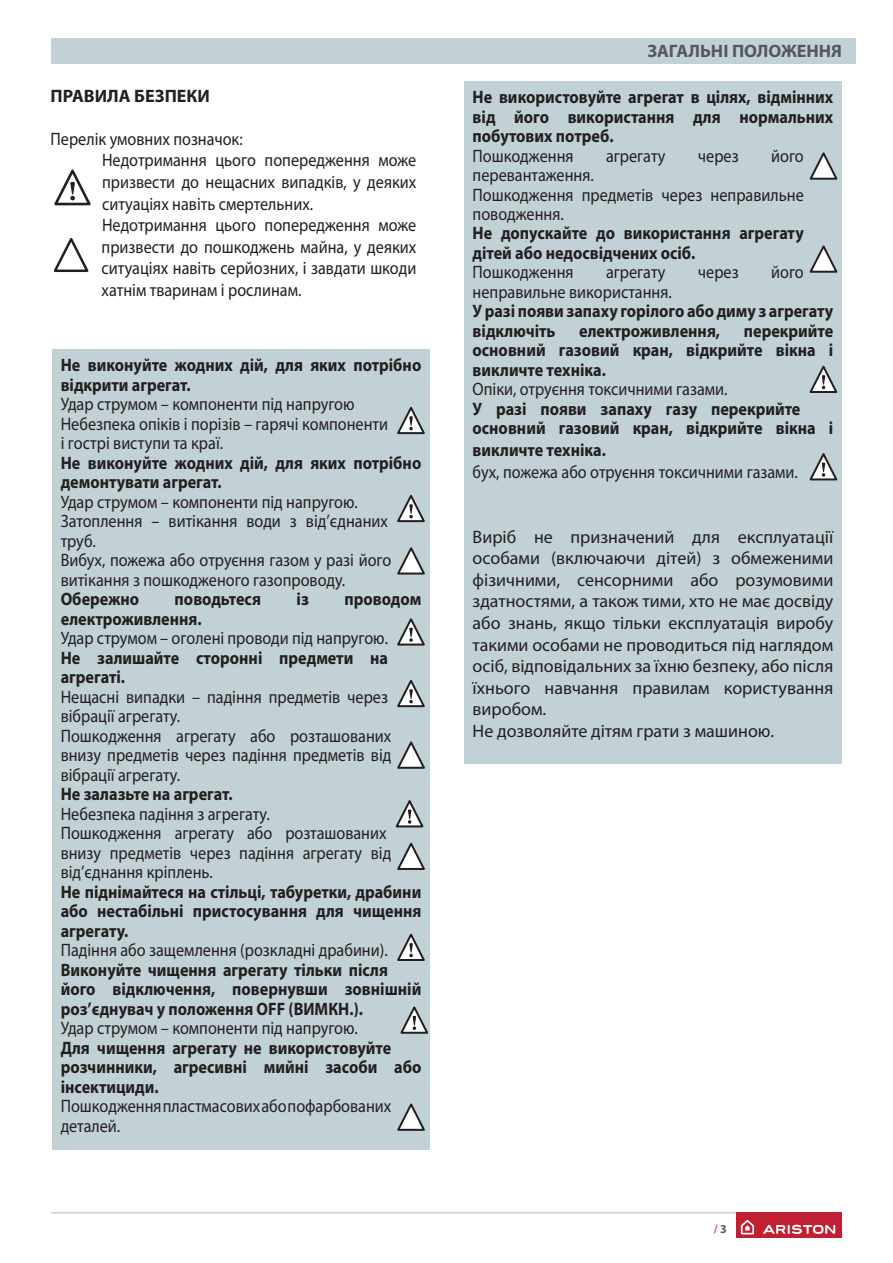
<style>
.page{position:relative;width:893px;height:1263px;background:#fff}
.page>*{position:absolute;margin:0;border:0;box-sizing:border-box;transform-origin:0 0}
.t1{font:18px/19.5px "Myriad Pro";color:#231f20;scale:.9 1}
.t2{font:700 18px/19.5px "Myriad Pro";color:#231f20;scale:.9 1}
.t3{font:18px/21.6px "Myriad Pro";color:#231f20}
.t4{font:700 18px "Myriad Pro";color:#57585a}
.t5{font:700 18px "Myriad Pro";color:#231f20}
.t6{font:700 12px "Myriad Pro";color:#d55542}
.s1{color:#57585a}
</style>
<div class="page">
<hr style="left:51px;top:1212px;width:791px;height:1px;background:#c2d1d5">
<div style="left:736px;top:1212px;width:106px;height:26px;background:#c31f33"></div>
<svg style="left:741px;top:1220px;width:13px;height:14px"></svg>
<svg style="left:763px;top:1225px;width:72px;height:9px"></svg>
<div style="left:51px;top:38px;width:804px;height:26px;background:#c2d1d5"></div>
<div style="left:52px;top:349px;width:378px;height:801px;background:#c2d1d5"></div>
<div style="left:464px;top:81px;width:378px;height:683px;background:#c2d1d5"></div>
<svg style="left:54px;top:169px;width:37px;height:37px"></svg>
<svg style="left:53px;top:238px;width:36px;height:34px"></svg>
<svg style="left:397px;top:547px;width:28px;height:28px"></svg>
<svg style="left:397px;top:741px;width:28px;height:28px"></svg>
<svg style="left:397px;top:842px;width:28px;height:28px"></svg>
<svg style="left:397px;top:406px;width:28px;height:29px"></svg>
<svg style="left:397px;top:495px;width:28px;height:28px"></svg>
<svg style="left:397px;top:680px;width:28px;height:28px"></svg>
<svg style="left:395px;top:800px;width:29px;height:28px"></svg>
<svg style="left:397px;top:618px;width:28px;height:28px"></svg>
<svg style="left:809px;top:152px;width:28px;height:28px"></svg>
<svg style="left:809px;top:245px;width:28px;height:28px"></svg>
<svg style="left:809px;top:365px;width:28px;height:28px"></svg>
<svg style="left:809px;top:453px;width:28px;height:28px"></svg>
<svg style="left:397px;top:933px;width:28px;height:28px"></svg>
<svg style="left:397px;top:1103px;width:28px;height:28px"></svg>
<svg style="left:400px;top:1006px;width:28px;height:28px"></svg>
<p class="t5" style="left:51px;top:85px;width:161px">ПРАВИЛА БЕЗПЕКИ</p>
<p class="t1" style="left:102px;top:128px;width:351px;line-height:21.6px;text-indent:-51px">Перелік умовних позначок:<br>Недотримання цього попередження може призвести до нещасних випадків, у деяких ситуаціях навіть смертельних.<br>Недотримання цього попередження може призвести до пошкоджень майна, у деяких ситуаціях навіть серйозних, і завдати шкоди хатнім тваринам і рослинам.</p>
<p class="t2" style="left:61px;top:356px;width:402px">Не виконуйте жодних дій, для яких потрібно відкрити агрегат.</p>
<p class="t1" style="left:61px;top:395px;width:365px">Удар струмом – компоненти під напругою<br>Небезпека опіків і порізів – гарячі компоненти і гострі виступи та краї.</p>
<p class="t2" style="left:61px;top:453px;width:402px">Не виконуйте жодних дій, для яких потрібно демонтувати агрегат.</p>
<p class="t1" style="left:61px;top:492px;width:369px">Удар струмом – компоненти під напругою.<br>Затоплення – витікання води з від’єднаних труб.<br>Вибух, пожежа або отруєння газом у разі його витікання з пошкодженого газопроводу.</p>
<p class="t2" style="left:61px;top:590px;width:89px">Обережно</p>
<p class="t2" style="left:175px;top:590px;width:98px">поводьтеся</p>
<p class="t2" style="left:297px;top:590px;width:15px">із</p>
<p class="t2" style="left:344px;top:590px;width:87px">проводом</p>
<p class="t2" style="left:61px;top:609px;width:158px">електроживлення.</p>
<p class="t1" style="left:61px;top:629px;width:365px">Удар струмом – оголені проводи під напругою.</p>
<p class="t2" style="left:61px;top:648px;width:365px">Не залишайте сторонні предмети на агрегаті.</p>
<p class="t1" style="left:61px;top:687px;width:369px">Нещасні випадки – падіння предметів через вібрації агрегату.<br>Пошкодження агрегату або розташованих внизу предметів через падіння предметів від вібрації агрегату.</p>
<p class="t2" style="left:61px;top:784px;width:192px">Не залазьте на агрегат.</p>
<p class="t1" style="left:61px;top:804px;width:369px">Небезпека падіння з агрегату.<br>Пошкодження агрегату або розташованих внизу предметів через падіння агрегату від від’єднання кріплень.</p>
<p class="t2" style="left:61px;top:882px;width:402px;text-align:justify">Не піднімайтеся на стільці, табуретки, драбини або нестабільні пристосування для чищення агрегату.</p>
<p class="t1" style="left:61px;top:941px;width:365px">Падіння або защемлення (розкладні драбини).</p>
<p class="t2" style="left:61px;top:960px;width:402px">Виконуйте чищення агрегату тільки після його відключення, повернувши зовнішній роз’єднувач у положення OFF (ВИМКН.).</p>
<p class="t1" style="left:61px;top:1019px;width:332px">Удар струмом – компоненти під напругою.</p>
<p class="t2" style="left:61px;top:1038px;width:402px">Для чищення агрегату не використовуйте розчинники, агресивні мийні засоби або інсектициди.</p>
<p class="t1" style="left:61px;top:1096px;width:369px">Пошкодження пластмасових або пофарбованих деталей.</p>
<p class="t4" style="left:647px;top:41px;width:196px">ЗАГАЛЬНІ ПОЛОЖЕННЯ</p>
<p class="t2" style="left:473px;top:87px;width:402px;text-align:justify">Не використовуйте агрегат в цілях, відмінних від його використання для нормальних побутових потреб.</p>
<p class="t1" style="left:473px;top:146px;width:114px">Пошкодження</p>
<p class="t1" style="left:606px;top:146px;width:68px">агрегату</p>
<p class="t1" style="left:698px;top:146px;width:47px">через</p>
<p class="t1" style="left:771px;top:146px;width:38px">його</p>
<p class="t1" style="left:473px;top:166px;width:369px">перевантаження.<br>Пошкодження предметів через неправильне поводження.</p>
<p class="t2" style="left:473px;top:224px;width:369px">Не допускайте до використання агрегату дітей або недосвідчених осіб.</p>
<p class="t1" style="left:473px;top:263px;width:114px">Пошкодження</p>
<p class="t1" style="left:606px;top:263px;width:68px">агрегату</p>
<p class="t1" style="left:698px;top:263px;width:47px">через</p>
<p class="t1" style="left:771px;top:263px;width:38px">його</p>
<p class="t1" style="left:473px;top:283px;width:223px">неправильне використання.</p>
<p class="t2" style="left:473px;top:302px;width:402px">У разі появи запаху горілого або диму з агрегату відключіть</p>
<p class="t2" style="left:473px;top:321px;width:402px;text-align:justify;text-indent:271px">перекрийте основний газовий кран, відкрийте вікна і викличте техніка.</p>
<p class="t1" style="left:473px;top:380px;width:285px">Опіки, отруєння токсичними газами.</p>
<p class="t2" style="left:473px;top:399px;width:402px">У разі появи запаху газу перекрийте основний газовий кран, відкрийте вікна і</p>
<p class="t2" style="left:473px;top:440px;width:150px">викличте техніка.</p>
<p class="t1" style="left:473px;top:462px;width:363px">бух, пожежа або отруєння токсичними газами.</p>
<p class="t2" style="left:579px;top:321px;width:158px">електроживлення,</p>
<p class="t3" style="left:473px;top:526px;width:362px">Виріб не призначений для експлуатації особами (включаючи дітей) з обмеженими фізичними, сенсорними або розумовими здатностями, а також тими, хто не має досвіду або знань, якщо тільки експлуатація виробу такими особами не проводиться під наглядом осіб, відповідальних за їхню безпеку, або після їхнього навчання правилам користування виробом.<br>Не дозволяйте дітям грати з машиною.</p>
<p class="t6" style="left:714px;top:1222px;width:15px">/ <span class="s1">3</span></p>
</div>
